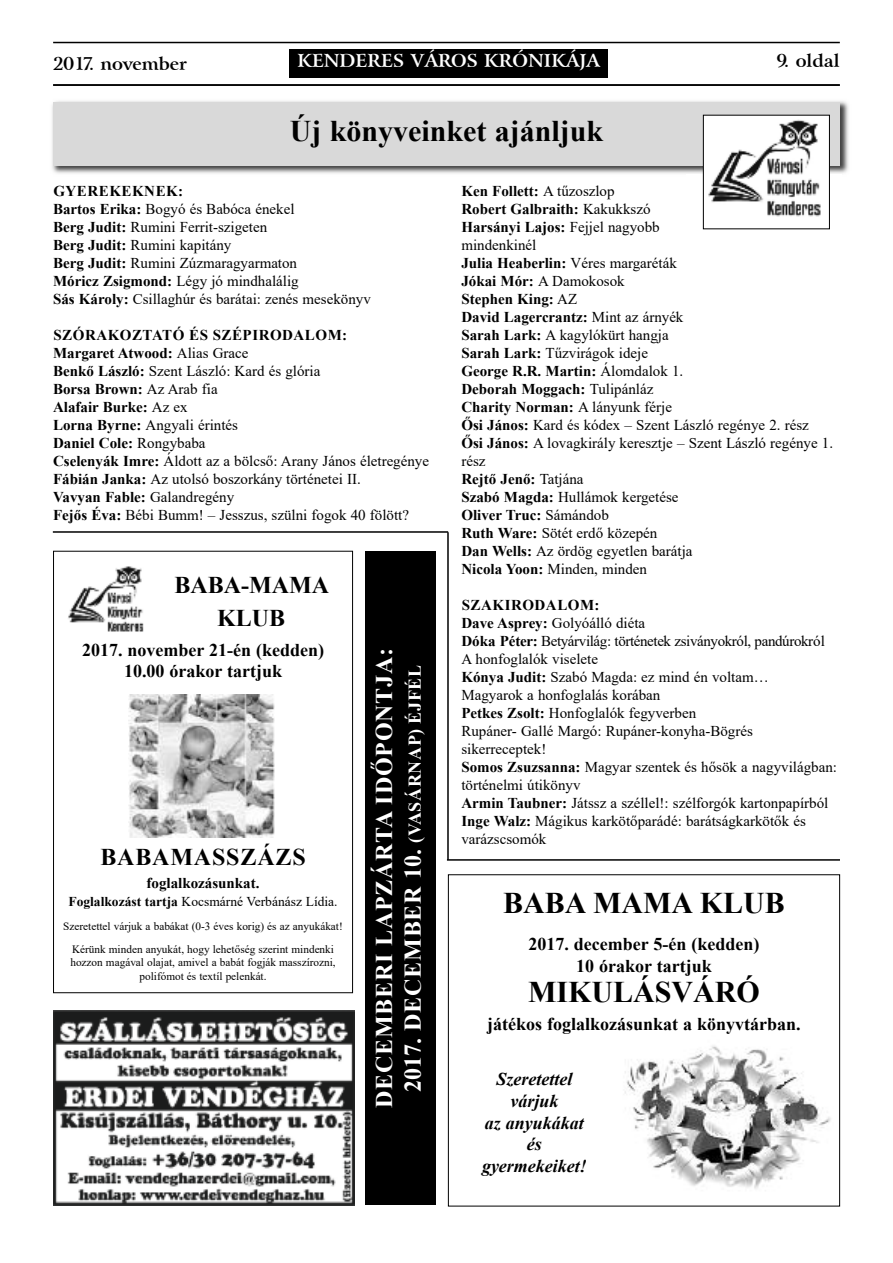
<style>
.page{position:relative;width:893px;height:1263px;background:#fff}
.page>*{position:absolute;margin:0;border:0;box-sizing:border-box;transform-origin:0 0}
.t1{font:700 30px "Times New Roman";color:#000}
.t2{font:700 24px/28.8px "Times New Roman";letter-spacing:.035em;color:#fff;text-align:center}
.t3{font:700 24px/32.8px "Times New Roman";color:#000;text-align:center}
.t4{font:700 24px "Times New Roman";letter-spacing:.035em;color:#000}
.t5{font:700 18px/21.6px "Times New Roman";color:#000;text-align:center}
.t6{font:italic 700 18px/21.6px "Times New Roman";color:#000;text-align:center}
.t7{font:700 18px "Arrus.PFL";color:#fff}
.t8{font:700 18px "Arrus.PFL";color:#000}
.t9{font:15px/18px "Times New Roman";color:#000}
.t10{font:700 15px "Times New Roman";color:#000}
.t11{font:13.5px "Times New Roman";color:#000}
.t12{font:11.25px/22.5px "Times New Roman";color:#000;text-align:center}
.s1{font-weight:700}
.s2{font-size:18px}
</style>
<div class="page">
<div style="left:53px;top:551px;width:300px;height:442px;border:1px solid #000"></div>
<hr style="left:53px;top:42px;width:787px;height:1px;background:#000">
<div style="left:289px;top:49px;width:319px;height:29px;background:#000"></div>
<hr style="left:53px;top:84px;width:787px;height:2px;background:#000">
<img style="left:52px;top:101px;width:797px;height:73px">
<div style="left:53px;top:102px;width:787px;height:64px;background:#d9d9d9"></div>
<div style="left:366px;top:551px;width:70px;height:654px;background:#000"></div>
<hr style="left:53px;top:531px;width:395px;height:2px;background:#000">
<hr style="left:447px;top:859px;width:393px;height:2px;background:#000">
<div style="left:448px;top:874px;width:392px;height:332px;border:1px solid #000"></div>
<img style="left:53px;top:1011px;width:301px;height:195px">
<div style="left:703px;top:115px;width:126px;height:114px;background:#fff"></div>
<img style="left:708px;top:120px;width:113px;height:97px">
<div style="left:703px;top:115px;width:127px;height:114px;border:1px solid #000"></div>
<img style="left:68px;top:566px;width:76px;height:66px">
<hr style="left:447px;top:532px;width:2px;height:328px;background:#000">
<img style="left:625px;top:1046px;width:206px;height:143px">
<img style="left:129px;top:695px;width:145px;height:142px">
<p class="t8" style="left:53px;top:52px;width:135px">2017. november</p>
<p class="t7" style="left:297px;top:50px;width:304px">KENDERES VÁROS KRÓNIKÁJA</p>
<p class="t8" style="left:776px;top:50px;width:65px">9. oldal</p>
<h1 class="t1" style="left:290px;top:114px;width:315px">Új könyveinket ajánljuk</h1>
<p class="t9" style="left:53px;top:182px;width:319px"><span class="s1">GYEREKEKNEK:<br>Bartos Erika:</span> Bogyó és Babóca énekel<br><span class="s1">Berg Judit:</span> Rumini Ferrit-szigeten<br><span class="s1">Berg Judit:</span> Rumini kapitány<br><span class="s1">Berg Judit:</span> Rumini Zúzmaragyarmaton<br><span class="s1">Móricz Zsigmond:</span> Légy jó mindhalálig<br><span class="s1">Sás Károly:</span> Csillaghúr és barátai: zenés mesekönyv</p>
<p class="t9" style="left:53px;top:326px;width:377px"><span class="s1">SZÓRAKOZTATÓ ÉS SZÉPIRODALOM:<br>Margaret Atwood:</span> Alias Grace<br><span class="s1">Benkő László:</span> Szent László: Kard és glória<br><span class="s1">Borsa Brown:</span> Az Arab fia<br><span class="s1">Alafair Burke:</span> Az ex<br><span class="s1">Lorna Byrne:</span> Angyali érintés<br><span class="s1">Daniel Cole:</span> Rongybaba<br><span class="s1">Cselenyák Imre:</span> Áldott az a bölcső: Arany János életregénye <span class="s1">Fábián Janka:</span> Az utolsó boszorkány történetei II.<br><span class="s1">Vavyan Fable:</span> Galandregény<br><span class="s1">Fejős Éva:</span> Bébi Bumm! – Jesszus, szülni fogok 40 fölött?</p>
<h2 class="t3" style="left:174px;top:569px;width:156px">BABA-MAMA<br>KLUB</h2>
<p class="t5" style="left:82px;top:639px;width:244px">2017. november 21-én (kedden)<br>10.00 órakor tartjuk</p>
<h2 class="t4" style="left:100px;top:844px;width:207px">BABAMASSZÁZS</h2>
<p class="t10" style="left:147px;top:874px;width:114px">foglalkozásunkat.</p>
<p class="t11" style="left:68px;top:894px;width:271px"><span class="s1">Foglalkozást tartja</span> Kocsmárné Verbánász Lídia.</p>
<p class="t12" style="left:63px;top:915px;width:281px">Szeretettel várjuk a babákat (0-3 éves korig) és az anyukákat!<br>Kérünk minden anyukát, hogy lehetőség szerint mindenki</p>
<p class="t12" style="left:70px;top:956px;width:267px;line-height:13.5px">hozzon magával olajat, amivel a babát fogják masszírozni, polifómot és textíl pelenkát.</p>
<h2 class="t2" style="left:370px;top:1108px;width:462px;rotate:-90deg">DECEMBERI LAPZÁRTA IDŐPONTJA:<br>2017. DECEMBER 10. <span class="s2">(VASÁRNAP) ÉJFÉL</span></h2>
<p class="t9" style="left:461px;top:182px;width:373px"><span class="s1">Ken Follett:</span> A tűzoszlop<br><span class="s1">Robert Galbraith:</span> Kakukkszó<br><span class="s1">Harsányi Lajos:</span> Fejjel nagyobb<br>mindenkinél<br><span class="s1">Julia Heaberlin:</span> Véres margaréták<br><span class="s1">Jókai Mór:</span> A Damokosok<br><span class="s1">Stephen King:</span> AZ<br><span class="s1">David Lagercrantz:</span> Mint az árnyék<br><span class="s1">Sarah Lark:</span> A kagylókürt hangja<br><span class="s1">Sarah Lark:</span> Tűzvirágok ideje<br><span class="s1">George R.R. Martin:</span> Álomdalok 1.<br><span class="s1">Deborah Moggach:</span> Tulipánláz<br><span class="s1">Charity Norman:</span> A lányunk férje<br><span class="s1">Ősi János:</span> Kard és kódex – Szent László regénye 2. rész<br><span class="s1">Ősi János:</span> A lovagkirály keresztje – Szent László regénye 1. rész<br><span class="s1">Rejtő Jenő:</span> Tatjána<br><span class="s1">Szabó Magda:</span> Hullámok kergetése<br><span class="s1">Oliver Truc:</span> Sámándob<br><span class="s1">Ruth Ware:</span> Sötét erdő közepén<br><span class="s1">Dan Wells:</span> Az ördög egyetlen barátja<br><span class="s1">Nicola Yoon:</span> Minden, minden</p>
<p class="t9" style="left:461px;top:596px;width:377px"><span class="s1">SZAKIRODALOM:<br>Dave Asprey:</span> Golyóálló diéta<br><span class="s1">Dóka Péter:</span> Betyárvilág: történetek zsiványokról, pandúrokról A honfoglalók viselete<br><span class="s1">Kónya Judit:</span> Szabó Magda: ez mind én voltam…<br>Magyarok a honfoglalás korában<br><span class="s1">Petkes Zsolt:</span> Honfoglalók fegyverben<br>Rupáner- Gallé Margó: Rupáner-konyha-Bögrés sikerreceptek!<br><span class="s1">Somos Zsuzsanna:</span> Magyar szentek és hősök a nagyvilágban: történelmi útikönyv<br><span class="s1">Armin Taubner:</span> Játssz a széllel!: szélforgók kartonpapírból <span class="s1">Inge Walz:</span> Mágikus karkötőparádé: barátságkarkötők és varázscsomók</p>
<h1 class="t1" style="left:503px;top:887px;width:283px">BABA MAMA KLUB</h1>
<p class="t5" style="left:528px;top:933px;width:232px">2017. december 5-én (kedden)<br>10 órakor tartjuk</p>
<h1 class="t1" style="left:528px;top:975px;width:233px">MIKULÁSVÁRÓ</h1>
<p class="t5" style="left:487px;top:1013px;width:315px">játékos foglalkozásunkat a könyvtárban.</p>
<p class="t6" style="left:482px;top:1068px;width:106px">Szeretettel várjuk<br>az anyukákat és gyermekeiket!</p>
</div>
